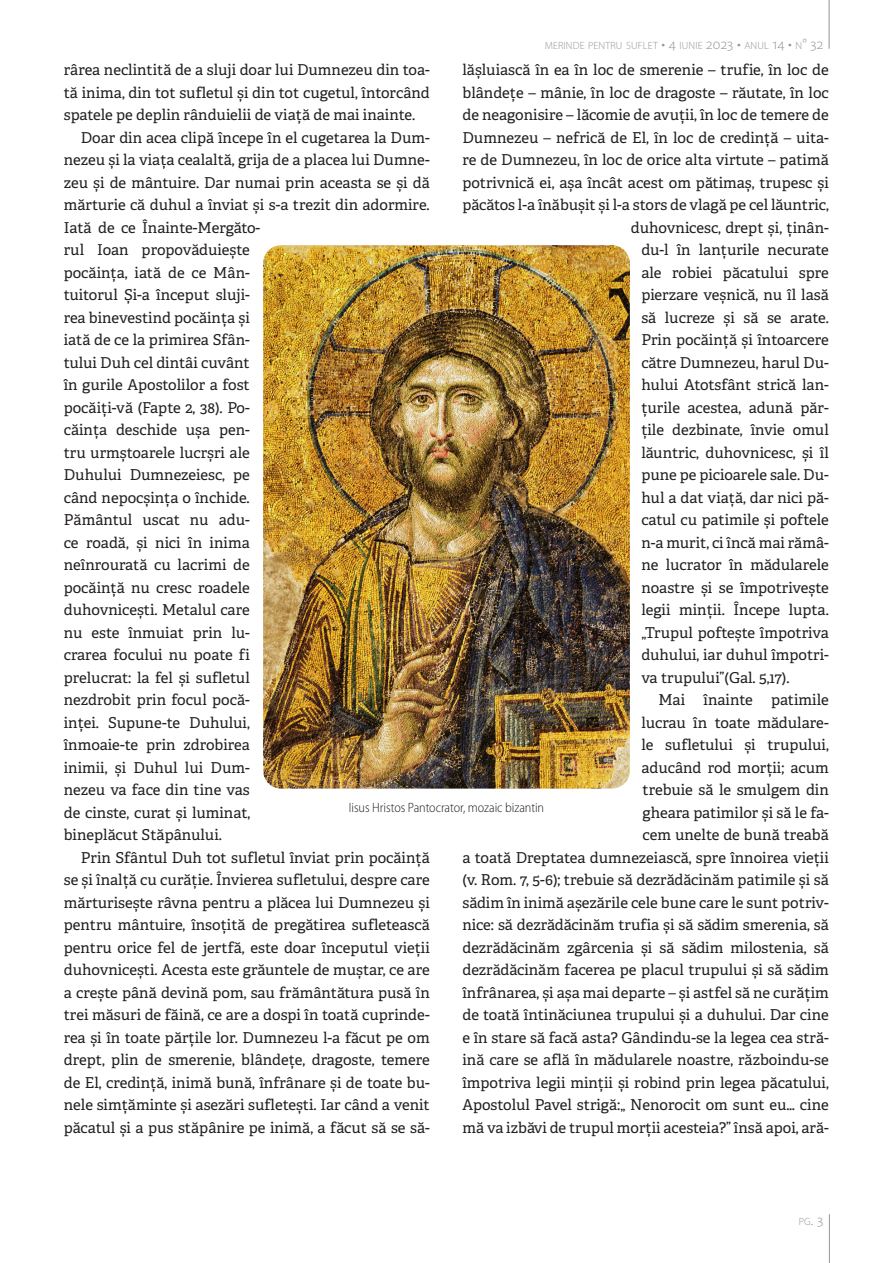
<style>
.page{position:relative;width:893px;height:1263px;background:#fff}
.page>*{position:absolute;margin:0;border:0;box-sizing:border-box;transform-origin:0 0}
.Text{font:15px/22.5px "Adelle";color:#231f20;text-align:justify}
.Descriere_imagine{font:300 semi-condensed 13.5px "Myriad Pro";letter-spacing:-.005em;color:#231f20}
.t1{font:300 10.5px "Myriad Pro";letter-spacing:.015em;color:#939598}
.s1{font-size:15px}
</style>
<div class="page">
<hr style="left:829px;top:0;width:1px;height:49px;background:#939598">
<hr style="left:829px;top:1214px;width:1px;height:49px;background:#939598">
<img style="left:263px;top:245px;width:367px;height:544px">
<p class="t1" style="left:545px;top:39px;width:280px">MERINDE PENTRU SUFLET <span class="s1">• 4</span> IUNIE <span class="s1">2023 •</span> ANUL <span class="s1">14 •</span> N<span class="s1">° 32</span></p>
<p class="Text" style="left:462px;top:59px;width:368px">lășluiască în ea în loc de smerenie – trufie, în loc de</p>
<p class="Text" style="left:462px;top:81px;width:368px">blândețe – mânie, în loc de dragoste – răutate, în loc</p>
<p class="Text" style="left:462px;top:104px;width:368px">de neagonisire – lăcomie de avuții, în loc de temere de</p>
<p class="Text" style="left:462px;top:126px;width:368px">Dumnezeu – nefrică de El, în loc de credință – uita-</p>
<p class="Text" style="left:462px;top:149px;width:368px">re de Dumnezeu, în loc de orice alta virtute – patimă</p>
<p class="Text" style="left:462px;top:171px;width:368px">potrivnică ei, așa încât acest om pătimaș, trupesc și</p>
<p class="Text" style="left:462px;top:194px;width:368px">păcătos l-a înăbușit și l-a stors de vlagă pe cel lăuntric,</p>
<p class="Text" style="left:631px;top:216px;width:200px">duhovnicesc, drept și, ținân-</p>
<p class="Text" style="left:641px;top:239px;width:189px">du-l în lanțurile necurate</p>
<p class="Text" style="left:641px;top:261px;width:189px">ale robiei păcatului spre</p>
<p class="Text" style="left:641px;top:284px;width:189px">pierzare veșnică, nu îl lasă</p>
<p class="Text" style="left:641px;top:306px;width:189px">să lucreze și să se arate.</p>
<p class="Text" style="left:641px;top:329px;width:189px">Prin pocăință și întoarcere</p>
<p class="Text" style="left:641px;top:351px;width:189px">către Dumnezeu, harul Du-</p>
<p class="Text" style="left:641px;top:374px;width:189px">hului Atotsfânt strică lan-</p>
<p class="Text" style="left:641px;top:396px;width:189px">țurile acestea, adună păr-</p>
<p class="Text" style="left:641px;top:419px;width:189px">țile dezbinate, învie omul</p>
<p class="Text" style="left:641px;top:441px;width:189px">lăuntric, duhovnicesc, și îl</p>
<p class="Text" style="left:641px;top:464px;width:189px">pune pe picioarele sale. Du-</p>
<p class="Text" style="left:641px;top:486px;width:189px">hul a dat viață, dar nici pă-</p>
<p class="Text" style="left:641px;top:509px;width:189px">catul cu patimile și poftele</p>
<p class="Text" style="left:641px;top:531px;width:189px">n-a murit, ci încă mai rămâ-</p>
<p class="Text" style="left:641px;top:554px;width:189px">ne lucrator în mădularele</p>
<p class="Text" style="left:641px;top:576px;width:189px">noastre și se împotrivește</p>
<p class="Text" style="left:641px;top:599px;width:189px">legii minții. Începe lupta.</p>
<p class="Text" style="left:641px;top:621px;width:189px">„Trupul poftește împotriva</p>
<p class="Text" style="left:641px;top:644px;width:189px">duhului, iar duhul împotri-</p>
<p class="Text" style="left:641px;top:666px;width:150px">va trupului”(Gal. 5,17).</p>
<p class="Text" style="left:462px;top:689px;width:368px;text-align:right">Mai înainte patimile<br>lucrau în toate mădulare-<br>le sufletului și trupului,<br>aducând rod morții; acum<br>trebuie să le smulgem din<br>gheara patimilor și să le fa-<br>cem unelte de bună treabă<br>a toată Dreptatea dumnezeiască, spre înnoirea vieții (v. Rom. 7, 5-6); trebuie să dezrădăcinăm patimile și să sădim în inimă așezările cele bune care le sunt potriv&shy;nice: să dezrădăcinăm trufia și să sădim smerenia, să dezrădăcinăm zgârcenia și să sădim milostenia, să dezrădăcinăm facerea pe placul trupului și să sădim înfrânarea, și așa mai departe – și astfel să ne curățim de toată întinăciunea trupului și a duhului. Dar cine e în stare să facă asta? Gândindu-se la legea cea stră&shy;ină care se află în mădularele noastre, războindu-se împotriva legii minții și robind prin legea păcatului, Apostolul Pavel strigă:„ Nenorocit om sunt eu… cine mă va izbăvi de trupul morții acesteia?” însă apoi, ară-</p>
<p class="Text" style="left:64px;top:59px;width:368px">rârea neclintită de a sluji doar lui Dumnezeu din toa&shy;tă inima, din tot sufletul și din tot cugetul, întorcând spatele pe deplin rânduielii de viață de mai inainte.</p>
<p class="Text" style="left:64px;top:126px;width:368px;text-align:left;text-indent:17px">Doar din acea clipă începe în el cugetarea la Dum&shy;nezeu și la viața cealaltă, grija de a placea lui Dumne&shy;zeu și de mântuire. Dar numai prin aceasta se și dă mărturie că duhul a înviat și s-a trezit din adormire.<br>Iată de ce Înainte-Mergăto-<br>rul Ioan propovăduiește<br>pocăința, iată de ce Mân-<br>tuitorul Și-a început sluji-<br>rea binevestind pocăința și<br>iată de ce la primirea Sfân-<br>tului Duh cel dintâi cuvânt<br>în gurile Apostolilor a fost<br>pocăiți-vă (Fapte 2, 38). Po-<br>căința deschide ușa pen-<br>tru urmștoarele lucrșri ale<br>Duhului Dumnezeiesc, pe<br>când nepocșința o închide.<br>Pământul uscat nu adu-<br>ce roadă, și nici în inima<br>neînrourată cu lacrimi de<br>pocăință nu cresc roadele<br>duhovnicești. Metalul care<br>nu este înmuiat prin lu-<br>crarea focului nu poate fi<br>prelucrat: la fel și sufletul<br>nezdrobit prin focul pocă-<br>inței. Supune-te Duhului,<br>înmoaie-te prin zdrobirea<br>inimii, și Duhul lui Dum-<br>nezeu va face din tine vas<br>de cinste, curat și luminat,<br>bineplăcut Stăpânului.</p>
<p class="Text" style="left:64px;top:846px;width:368px;text-indent:17px">Prin Sfântul Duh tot sufletul înviat prin pocăință se și înalță cu curăție. Învierea sufletului, despre care mărturisește râvna pentru a plăcea lui Dumnezeu și pentru mântuire, însoțită de pregătirea sufletească pentru orice fel de jertfă, este doar începutul vieții duhovnicești. Acesta este grăuntele de muștar, ce are a crește până devină pom, sau frământătura pusă în trei măsuri de făină, ce are a dospi în toată cuprinde&shy;rea și în toate părțile lor. Dumnezeu l-a făcut pe om drept, plin de smerenie, blândețe, dragoste, temere de El, credință, inimă bună, înfrânare și de toate bu&shy;nele simțăminte și asezări sufletești. Iar când a venit păcatul și a pus stăpânire pe inimă, a făcut să se să-</p>
<p class="Descriere_imagine" style="left:349px;top:800px;width:197px">Iisus Hristos Pantocrator, mozaic bizantin</p>
<p class="t1" style="left:799px;top:1215px;width:26px">PG<span class="s1">. 3</span></p>
</div>
